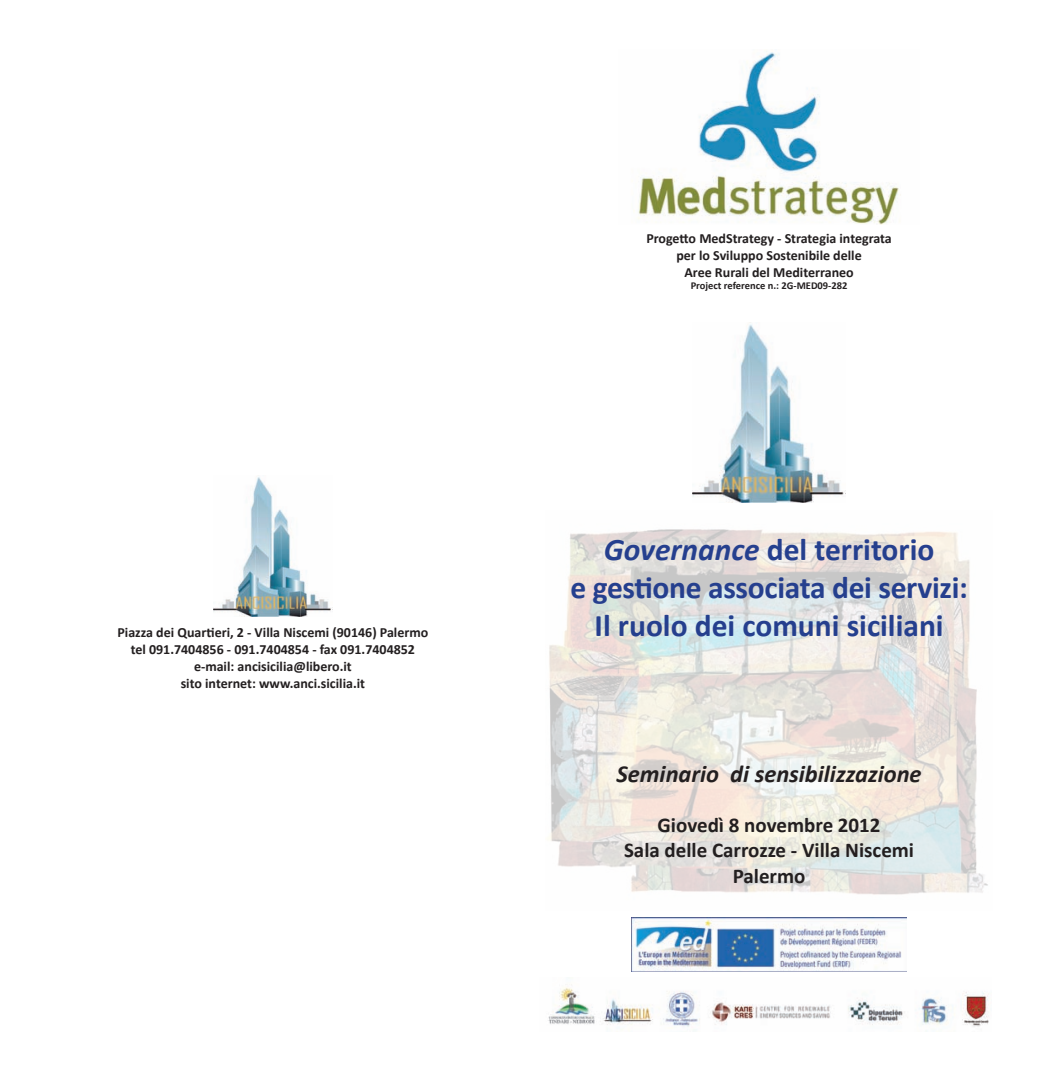
<style>
.page{position:relative;width:1042px;height:1092px;background:#fff}
.page>*{position:absolute;margin:0;border:0;box-sizing:border-box;transform-origin:0 0}
.t1{font:700 31.5px/37.8px "Calibri";color:#253f8e;text-align:center}
.t2{font:italic 700 24.5px "Calibri";color:#231f20}
.t3{font:700 21px/25.2px "Calibri";color:#231f20;text-align:center}
.t4{font:700 14px/16.8px "Calibri";color:#231f20;text-align:center}
.t5{font:700 10.5px "Calibri";color:#231f20}
.s1{font-style:italic}
</style>
<div class="page">
<img style="left:548px;top:529px;width:440px;height:366px">
<img style="left:638px;top:51px;width:263px;height:173px">
<img style="left:693px;top:322px;width:152px;height:181px">
<img style="left:548px;top:984px;width:441px;height:43px">
<img style="left:214px;top:477px;width:117px;height:139px">
<img style="left:632px;top:917px;width:274px;height:54px">
<p class="t4" style="left:117px;top:624px;width:312px">Piazza dei Quartieri, 2 - Villa Niscemi (90146) Palermo tel 091.7404856 - 091.7404854 - fax 091.7404852 e-mail: ancisicilia@libero.it<br>sito internet: www.anci.sicilia.it</p>
<p class="t4" style="left:646px;top:230px;width:247px">Progetto MedStrategy - Strategia integrata per lo Sviluppo Sostenibile delle<br>Aree Rurali del Mediterraneo</p>
<p class="t5" style="left:691px;top:279px;width:158px">Project reference n.: 2G-MED09-282</p>
<h1 class="t1" style="left:570px;top:531px;width:399px"><span class="s1">Governance</span> del territorio<br>e gestione associata dei servizi:<br>Il ruolo dei comuni siciliani</h1>
<h2 class="t2" style="left:616px;top:758px;width:307px">Seminario di sensibilizzazione</h2>
<h3 class="t3" style="left:624px;top:812px;width:292px">Giovedì 8 novembre 2012<br>Sala delle Carrozze - Villa Niscemi<br>Palermo</h3>
</div>
